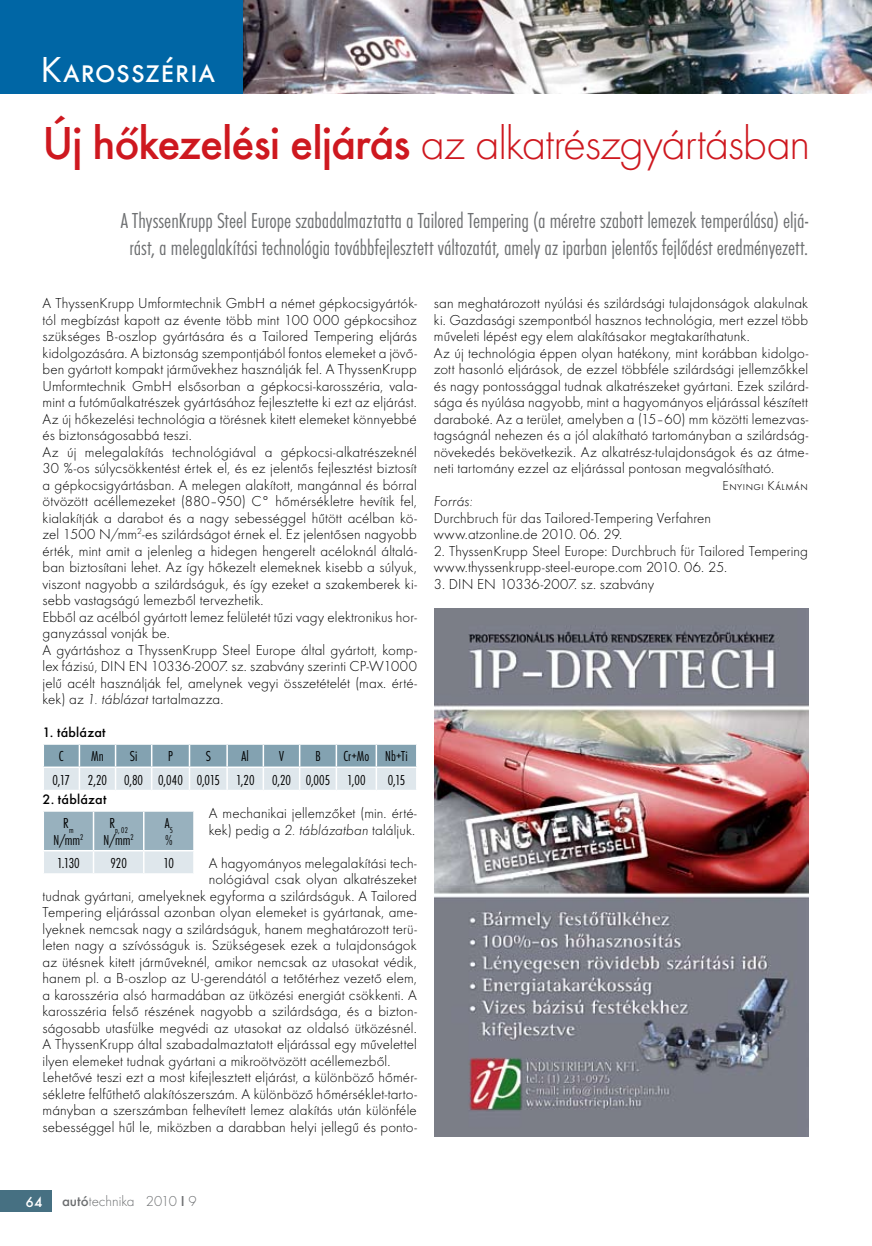
<style>
.page{position:relative;width:872px;height:1246px;background:#fff}
.page>*{position:absolute;margin:0;border:0;box-sizing:border-box;transform-origin:0 0}
.t1{font:300 48px "Futura TOT";letter-spacing:-.03em;color:#ce181f}
.t2{font:37.5px "Futura TOT Boo";color:#fff}
.t3{font:22.5px/27px "Futura TOT Lig Con";letter-spacing:-.005em;color:#6d6f71;text-align:center}
.t4{font:300 15px/16.5px "Futura TOT";letter-spacing:.005em;color:#000}
.t5{font:15px/16.5px "Futura TOT Lig Con";letter-spacing:.005em;color:#000}
.t6{font:300 15px "Futura TOT";color:#6d6f71}
.t7{font:italic 300 15px "Futura TOT";color:#000}
.t8{font:500 15px "Futura TOT";color:#fff}
.t9{font:500 14.25px "Futura TOT";letter-spacing:.015em;color:#000}
.t10{font:300 13.5px "Futura TOT";color:#000}
.t11{font:8.7px "Futura TOT Lig Con";color:#000}
.s1{font-weight:500}
.s2{font-style:italic}
</style>
<div class="page">
<div style="left:0;top:1191px;width:51px;height:21px;background:#467082"></div>
<svg style="left:43px;top:744px;width:374px;height:46px;background:#b8cad3"></svg>
<svg style="left:43px;top:811px;width:151px;height:62px;background:#b6c8d1"></svg>
<hr style="left:193px;top:851px;width:2px;height:22px;background:#fff">
<img style="left:242px;top:0;width:630px;height:94px">
<div style="left:0;top:0;width:242px;height:94px;background:#0066a5"></div>
<img style="left:434px;top:609px;width:374px;height:527px">
<h2 class="t2" style="left:40px;top:47px;width:176px">Karosszéria</h2>
<h1 class="t1" style="left:43px;top:116px;width:769px"><span class="s1">Új hőkezelési eljárás</span> az alkatrészgyártásban</h1>
<p class="t3" style="left:121px;top:207px;width:689px">A ThyssenKrupp Steel Europe szabadalmaztatta a Tailored Tempering (a méretre szabott lemezek temperálása) eljá&shy;rást, a melegalakítási technológia továbbfejlesztett változatát, amely az iparban jelentős fejlődést eredményezett.</p>
<p class="t4" style="left:434px;top:295px;width:376px">san meghatározott nyúlási és szilárdsági tulajdonságok alakulnak ki. Gazdasági szempontból hasznos technológia, mert ezzel több műveleti lépést egy elem alakításakor megtakaríthatunk.<br>Az új technológia éppen olyan hatékony, mint korábban kidolgo&shy;zott hasonló eljárások, de ezzel többféle szilárdsági jellemzőkkel és nagy pontossággal tudnak alkatrészeket gyártani. Ezek szilárd&shy;sága és nyúlása nagyobb, mint a hagyományos eljárással készített daraboké. Az a terület, amelyben a (15–60) mm közötti lemezvas&shy;tagságnál nehezen és a jól alakítható tartományban a szilárdság&shy;növekedés bekövetkezik. Az alkatrész-tulajdonságok és az átme&shy;neti tartomány ezzel az eljárással pontosan megvalósítható.</p>
<p class="t10" style="left:722px;top:478px;width:87px">Enyingi Kálmán</p>
<p class="t7" style="left:434px;top:493px;width:40px">Forrás:</p>
<p class="t4" style="left:434px;top:510px;width:279px">Durchbruch für das Tailored-Tempering Verfahren www.atzonline.de 2010. 06. 29.</p>
<p class="t4" style="left:434px;top:543px;width:376px">2. ThyssenKrupp Steel Europe: Durchbruch für Tailored Tempering www.thyssenkrupp-steel-europe.com 2010. 06. 25.</p>
<p class="t4" style="left:434px;top:576px;width:222px">3. DIN EN 10336-2007. sz. szabvány</p>
<p class="t4" style="left:43px;top:295px;width:376px">A ThyssenKrupp Umformtechnik GmbH a német gépkocsigyártók&shy;tól megbízást kapott az évente több mint 100 000 gépkocsihoz szükséges B-oszlop gyártására és a Tailored Tempering eljárás kidolgozására. A biztonság szempontjából fontos elemeket a jövő&shy;ben gyártott kompakt járművekhez használják fel. A ThyssenKrupp Umformtechnik GmbH elsősorban a gépkocsi-karosszéria, vala&shy;mint a futóműalkatrészek gyártásához fejlesztette ki ezt az eljárást.<br>Az új hőkezelési technológia a törésnek kitett elemeket könnyebbé és biztonságosabbá teszi.<br>Az új melegalakítás technológiával a gépkocsi-alkatrészeknél 30 %-os súlycsökkentést értek el, és ez jelentős fejlesztést biztosít a gépkocsigyártásban. A melegen alakított, mangánnal és bórral ötvözött acéllemezeket (880–950) C° hőmérsékletre hevítik fel, kialakítják a darabot és a nagy sebességgel hűtött acélban kö&shy;zel 1500 N/mm<sup>2</sup>-es szilárdságot érnek el. Ez jelentősen nagyobb érték, mint amit a jelenleg a hidegen hengerelt acéloknál általá&shy;ban biztosítani lehet. Az így hőkezelt elemeknek kisebb a súlyuk, viszont nagyobb a szilárdságuk, és így ezeket a szakemberek ki&shy;sebb vastagságú lemezből tervezhetik.<br>Ebből az acélból gyártott lemez felületét tűzi vagy elektronikus hor&shy;ganyzással vonják be.<br>A gyártáshoz a ThyssenKrupp Steel Europe által gyártott, komp&shy;lex fázisú, DIN EN 10336-2007. sz. szabvány szerinti CP-W1000 jelű acélt használják fel, amelynek vegyi összetételét (max. érté&shy;kek) az <span class="s2">1. táblázat</span> tartalmazza.</p>
<p class="t9" style="left:43px;top:724px;width:65px">1. táblázat</p>
<p class="t5" style="left:59px;top:748px;width:6px">C</p>
<p class="t5" style="left:91px;top:748px;width:14px">Mn</p>
<p class="t5" style="left:130px;top:748px;width:9px">Si</p>
<p class="t5" style="left:168px;top:748px;width:6px">P</p>
<p class="t5" style="left:206px;top:748px;width:7px">S</p>
<p class="t5" style="left:241px;top:748px;width:9px">Al</p>
<p class="t5" style="left:279px;top:748px;width:6px">V</p>
<p class="t5" style="left:315px;top:748px;width:7px">B</p>
<p class="t5" style="left:53px;top:745px;width:357px;line-height:23.2px;text-indent:291px">Cr+Mo Nb+Ti<br>0,17 2,20 0,80 0,040 0,015 1,20 0,20 0,005 1,00</p>
<p class="t5" style="left:388px;top:771px;width:19px">0,15</p>
<p class="t4" style="left:209px;top:805px;width:209px">A mechanikai jellemzőket (min. érté&shy;kek) pedig a <span class="s2">2. táblázatban</span> találjuk.</p>
<p class="t4" style="left:209px;top:855px;width:209px">A hagyományos melegalakítási tech-</p>
<p class="t4" style="left:209px;top:871px;width:209px">nológiával csak olyan alkatrészeket</p>
<p class="t4" style="left:43px;top:888px;width:376px">tudnak gyártani, amelyeknek egyforma a szilárdságuk. A Tailored</p>
<p class="t4" style="left:43px;top:904px;width:376px">Tempering eljárással azonban olyan elemeket is gyártanak, ame-</p>
<p class="t4" style="left:43px;top:921px;width:376px">lyeknek nemcsak nagy a szilárdságuk, hanem meghatározott terü-</p>
<p class="t4" style="left:43px;top:937px;width:376px">leten nagy a szívósságuk is. Szükségesek ezek a tulajdonságok</p>
<p class="t4" style="left:43px;top:954px;width:376px">az ütésnek kitett járműveknél, amikor nemcsak az utasokat védik,</p>
<p class="t4" style="left:43px;top:970px;width:376px">hanem pl. a B-oszlop az U-gerendától a tetőtérhez vezető elem,</p>
<p class="t4" style="left:43px;top:987px;width:376px">a karosszéria alsó harmadában az ütközési energiát csökkenti. A</p>
<p class="t4" style="left:43px;top:1003px;width:376px">karosszéria felső részének nagyobb a szilárdsága, és a bizton-</p>
<p class="t4" style="left:43px;top:1020px;width:376px">ságosabb utasfülke megvédi az utasokat az oldalsó ütközésnél.</p>
<p class="t4" style="left:43px;top:1036px;width:376px">A ThyssenKrupp által szabadalmaztatott eljárással egy művelettel</p>
<p class="t4" style="left:43px;top:1053px;width:349px">ilyen elemeket tudnak gyártani a mikroötvözött acéllemezből.</p>
<p class="t4" style="left:43px;top:1069px;width:376px">Lehetővé teszi ezt a most kifejlesztett eljárást, a különböző hőmér-</p>
<p class="t4" style="left:43px;top:1086px;width:376px">sékletre felfűthető alakítószerszám. A különböző hőmérséklet-tarto-</p>
<p class="t4" style="left:43px;top:1102px;width:376px">mányban a szerszámban felhevített lemez alakítás után különféle</p>
<p class="t4" style="left:43px;top:1119px;width:376px">sebességgel hűl le, miközben a darabban helyi jellegű és ponto-</p>
<p class="t9" style="left:43px;top:791px;width:65px">2. táblázat</p>
<p class="t5" style="left:53px;top:815px;width:32px;text-align:center">R<sub>m<br></sub>N/mm<sup>2</sup></p>
<p class="t11" style="left:109px;top:825px;width:20px"><sup>R</sup>p, 02</p>
<p class="t5" style="left:165px;top:815px;width:10px">A<sub>5 </sub>%</p>
<p class="t5" style="left:104px;top:831px;width:32px">N/mm<sup>2</sup></p>
<p class="t5" style="left:57px;top:855px;width:24px">1.130</p>
<p class="t5" style="left:110px;top:855px;width:18px">920</p>
<p class="t5" style="left:164px;top:855px;width:12px">10</p>
<p class="t8" style="left:26px;top:1193px;width:18px">64</p>
<p class="t6" style="left:62px;top:1193px;width:136px"><span class="s1">autó</span>technika 2010 <span class="s1">I</span> 9</p>
</div>
